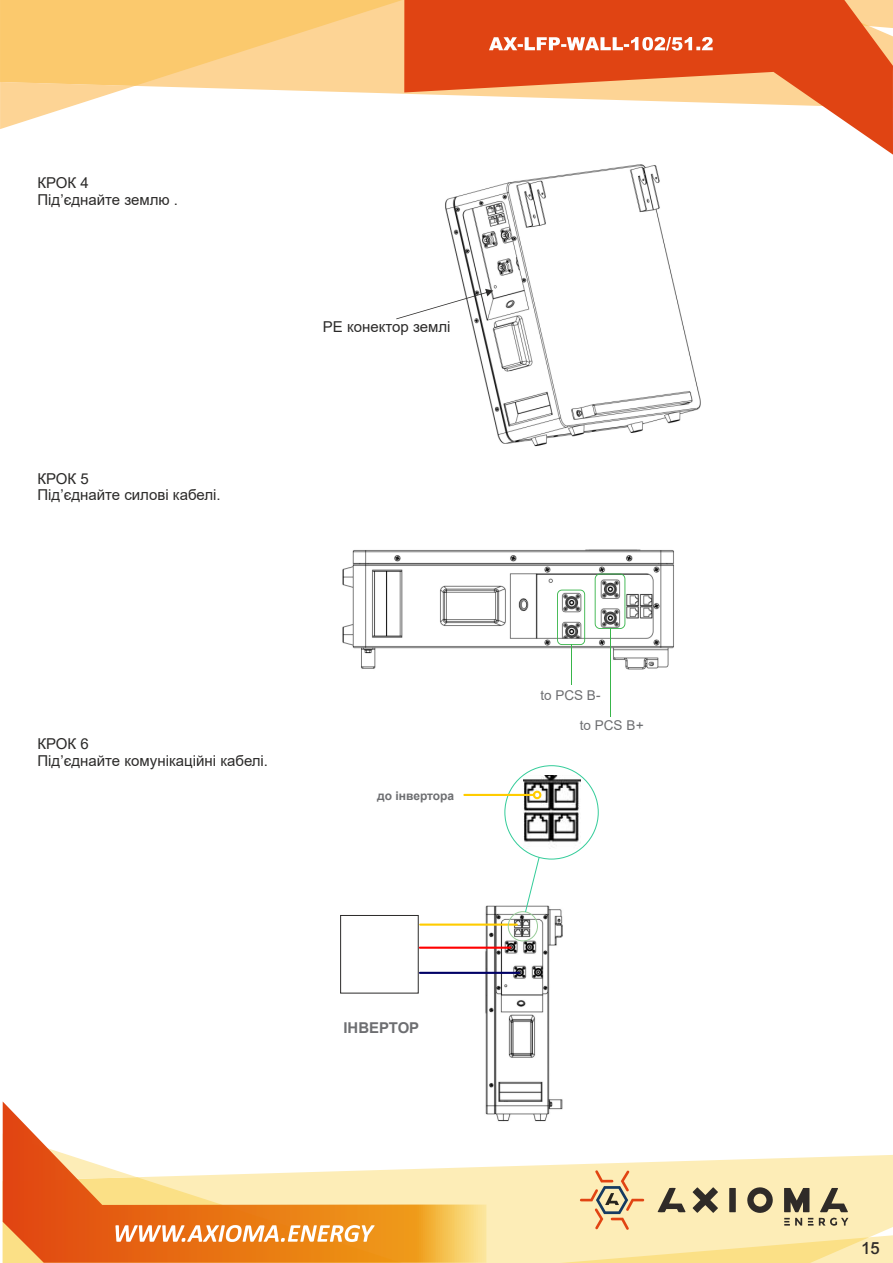
<style>
.page{position:relative;width:893px;height:1263px;background:#fff}
.page>*{position:absolute;margin:0;border:0;box-sizing:border-box;transform-origin:0 0}
.t1{font:18px "Arial Mdm";color:#2f2b28}
.t2{font:15px/16.8px "Arial";color:#2b2a29}
.t3{font:700 14.85px "Arial";color:#6d6e71}
.t4{font:13.5px "Arial";color:#6d6e71}
.t5{font:700 12px "Arial";color:#6d6e71}
.s1{font-style:italic}
</style>
<div class="page">
<svg style="left:487px;top:1155px;width:406px;height:108px;fill:#fdedb7"></svg>
<svg style="left:560px;top:1170px;width:333px;height:93px"></svg>
<svg style="left:3px;top:1102px;width:484px;height:161px"></svg>
<svg style="left:3px;top:1134px;width:399px;height:129px"></svg>
<svg style="left:0;top:0;width:402px;height:129px"></svg>
<svg style="left:404px;top:0;width:489px;height:155px;fill:#e04413"></svg>
<svg style="left:489px;top:37px;width:224px;height:13px"></svg>
<img style="left:445px;top:164px;width:256px;height:283px">
<svg style="left:396px;top:289px;width:97px;height:30px"></svg>
<img style="left:342px;top:549px;width:332px;height:121px">
<hr style="left:571px;top:645px;width:1px;height:40px;background:#38b54a">
<hr style="left:610px;top:628px;width:1px;height:89px;background:#38b54a">
<svg style="left:595px;top:573px;width:30px;height:56px"></svg>
<svg style="left:557px;top:590px;width:28px;height:55px"></svg>
<img style="left:477px;top:905px;width:86px;height:226px">
<div style="left:340px;top:915px;width:79px;height:78px;border:1px solid #2b2a29"></div>
<hr style="left:420px;top:972px;width:99px;height:2px;background:#006">
<hr style="left:420px;top:947px;width:91px;height:2px;background:#f00">
<hr style="left:420px;top:923px;width:97px;height:3px;background:#fc0">
<img style="left:523px;top:776px;width:57px;height:73px">
<div style="left:508px;top:911px;width:30px;height:30px;border:1px solid #9c9;border-radius:50%"></div>
<svg style="left:525px;top:856px;width:15px;height:57px"></svg>
<svg style="left:463px;top:791px;width:78px;height:8px"></svg>
<p class="t2" style="left:38px;top:174px;width:142px">КРОК 4<br>Під’єднайте землю .</p>
<p class="t2" style="left:38px;top:470px;width:185px">КРОК 5<br>Під’єднайте силові кабелі.</p>
<p class="t2" style="left:323px;top:318px;width:129px">PE конектор землі</p>
<p class="t2" style="left:38px;top:735px;width:232px">КРОК 6<br>Під’єднайте комунікаційні кабелі.</p>
<p class="t5" style="left:377px;top:788px;width:78px">до інвертора</p>
<p class="t4" style="left:540px;top:686px;width:62px">to PCS B<span class="s1">-</span></p>
<p class="t4" style="left:580px;top:716px;width:65px">to PCS B<span class="s1">+</span></p>
<p class="t3" style="left:343px;top:1018px;width:77px">ІНВЕРТОР</p>
<p class="t1" style="left:863px;top:1238px;width:19px">15</p>
</div>
